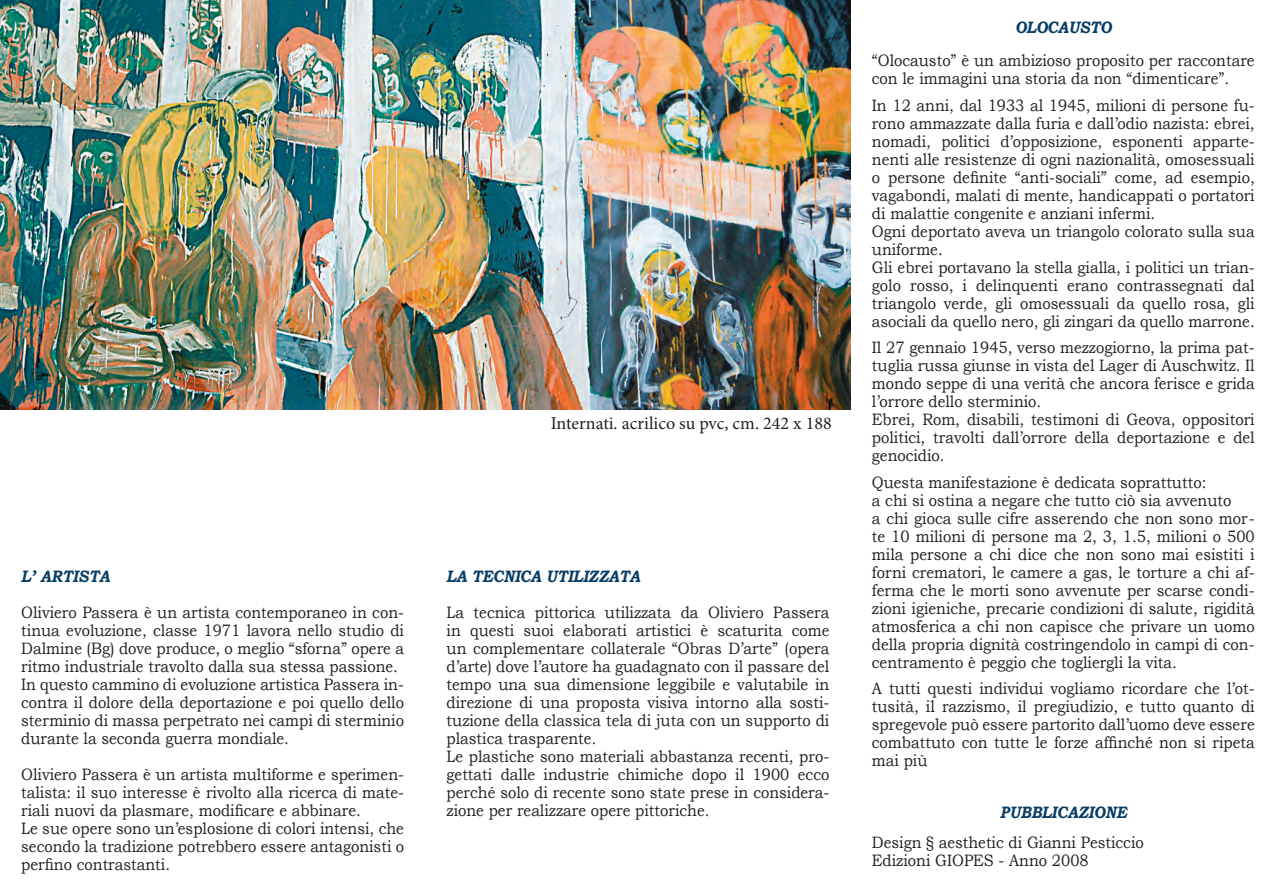
<style>
.page{position:relative;width:1276px;height:893px;background:#fff}
.page>*{position:absolute;margin:0;border:0;box-sizing:border-box;transform-origin:0 0}
.t1{font:18px "Minion Pro";color:#231f20}
.t2{font:16.5px/18px "Bookman Old Style";color:#231f20;scale:.9 1}
.t3{font:italic 700 16.5px "Bookman Old Style";color:#083d65;scale:.9 1}
</style>
<div class="page">
<img style="left:0;top:0;width:851px;height:409px">
<p class="t3" style="left:21px;top:567px;width:100px">L’ ARTISTA</p>
<p class="t2" style="left:21px;top:604px;width:427px">Oliviero Passera è un artista contemporaneo in con&shy;tinua evoluzione, classe 1971 lavora nello studio di Dalmine (Bg) dove produce, o meglio “sforna” opere a ritmo industriale travolto dalla sua stessa passione.<br>In questo cammino di evoluzione artistica Passera in&shy;contra il dolore della deportazione e poi quello dello sterminio di massa perpetrato nei campi di sterminio durante la seconda guerra mondiale.</p>
<p class="t2" style="left:21px;top:766px;width:427px">Oliviero Passera è un artista multiforme e sperimen&shy;talista: il suo interesse è rivolto alla ricerca di mate&shy;riali nuovi da plasmare, modificare e abbinare.<br>Le sue opere sono un’esplosione di colori intensi, che secondo la tradizione potrebbero essere antagonisti o perfino contrastanti.</p>
<p class="t1" style="left:551px;top:411px;width:282px">Internati. acrilico su pvc, cm. 242 x 188</p>
<p class="t3" style="left:446px;top:567px;width:217px">LA TECNICA UTILIZZATA</p>
<p class="t2" style="left:446px;top:604px;width:427px">La tecnica pittorica utilizzata da Oliviero Passera in questi suoi elaborati artistici è scaturita come un complementare collaterale “Obras D’arte” (opera d’arte) dove l’autore ha guadagnato con il passare del tempo una sua dimensione leggibile e valutabile in direzione di una proposta visiva intorno alla sosti&shy;tuzione della classica tela di juta con un supporto di plastica trasparente.<br>Le plastiche sono materiali abbastanza recenti, pro&shy;gettati dalle industrie chimiche dopo il 1900 ecco perché solo di recente sono state prese in considera&shy;zione per realizzare opere pittoriche.</p>
<p class="t3" style="left:1015px;top:18px;width:108px">OLOCAUSTO</p>
<p class="t2" style="left:872px;top:51px;width:427px">“Olocausto” è un ambizioso proposito per raccontare con le immagini una storia da non “dimenticare”.</p>
<p class="t2" style="left:872px;top:96px;width:427px">In 12 anni, dal 1933 al 1945, milioni di persone fu&shy;rono ammazzate dalla furia e dall’odio nazista: ebrei, nomadi, politici d’opposizione, esponenti apparte&shy;nenti alle resistenze di ogni nazionalità, omosessuali o persone definite “anti-sociali” come, ad esempio, vagabondi, malati di mente, handicappati o portatori di malattie congenite e anziani infermi.<br>Ogni deportato aveva un triangolo colorato sulla sua uniforme.<br>Gli ebrei portavano la stella gialla, i politici un trian&shy;golo rosso, i delinquenti erano contrassegnati dal triangolo verde, gli omosessuali da quello rosa, gli asociali da quello nero, gli zingari da quello marrone.</p>
<p class="t2" style="left:872px;top:338px;width:427px">Il 27 gennaio 1945, verso mezzogiorno, la prima pat&shy;tuglia russa giunse in vista del Lager di Auschwitz. Il mondo seppe di una verità che ancora ferisce e grida l’orrore dello sterminio.<br>Ebrei, Rom, disabili, testimoni di Geova, oppositori politici, travolti dall’orrore della deportazione e del genocidio.</p>
<p class="t2" style="left:872px;top:473px;width:427px">Questa manifestazione è dedicata soprattutto:<br>a chi si ostina a negare che tutto ciò sia avvenuto<br>a chi gioca sulle cifre asserendo che non sono mor&shy;te 10 milioni di persone ma 2, 3, 1.5, milioni o 500 mila persone a chi dice che non sono mai esistiti i forni crematori, le camere a gas, le torture a chi af&shy;ferma che le morti sono avvenute per scarse condi&shy;zioni igieniche, precarie condizioni di salute, rigidità atmosferica a chi non capisce che privare un uomo della propria dignità costringendolo in campi di con&shy;centramento è peggio che togliergli la vita.</p>
<p class="t2" style="left:872px;top:679px;width:427px;text-align:justify">A tutti questi individui vogliamo ricordare che l’ot&shy;tusità, il razzismo, il pregiudizio, e tutto quanto di spregevole può essere partorito dall’uomo deve essere combattuto con tutte le forze affinché non si ripeta mai più</p>
<p class="t3" style="left:1000px;top:802px;width:142px">PUBBLICAZIONE</p>
<p class="t2" style="left:872px;top:833px;width:303px">Design § aesthetic di Gianni Pesticcio<br>Edizioni GIOPES - Anno 2008</p>
</div>
